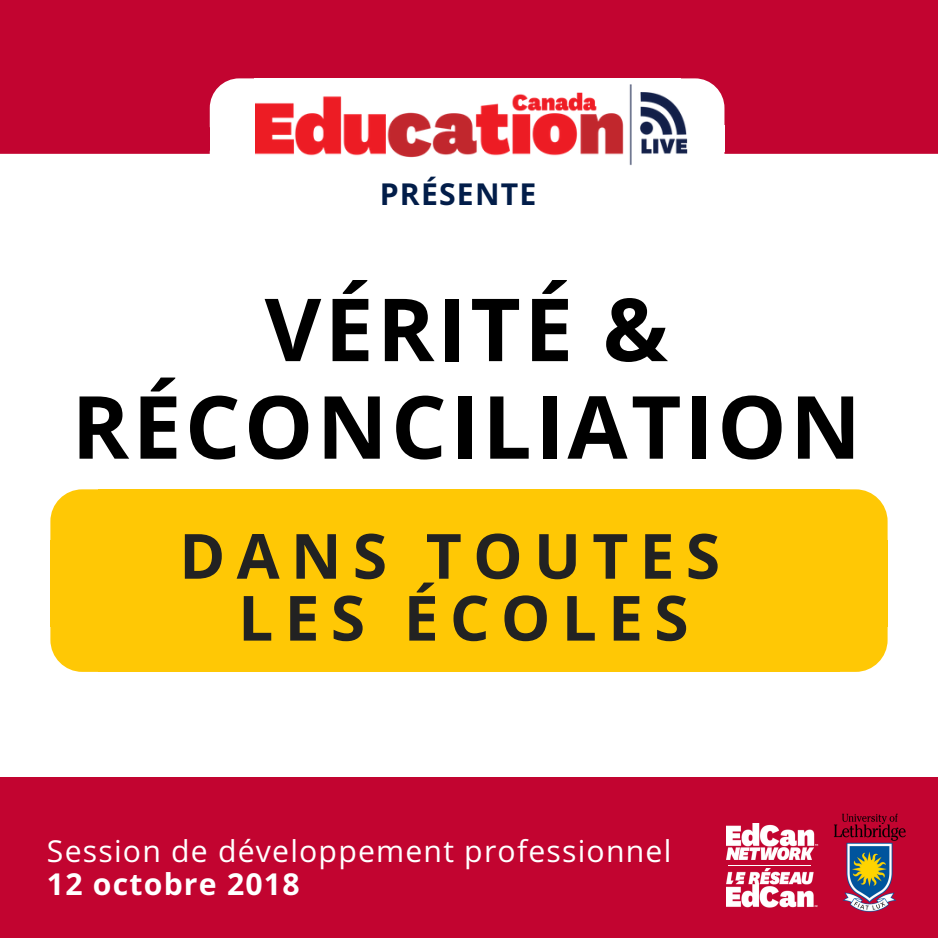
<style>
.page{position:relative;width:938px;height:938px;background:#fff}
.page>*{position:absolute;margin:0;border:0;box-sizing:border-box;transform-origin:0 0}
.t1{font:700 87px/97.5px "Open Sans";letter-spacing:.04em;color:#000;text-align:center}
.t2{font:700 62.25px/62px "Open Sans";letter-spacing:.18em;color:#222;text-align:center}
.t3{font:30.25px "Open Sans";letter-spacing:.04em;color:#fff}
.t4{font:700 30.25px "Open Sans";letter-spacing:.04em;color:#fff}
.t5{font:700 30.25px "Open Sans";letter-spacing:.04em;color:#021d49}
</style>
<div class="page">
<div style="left:0;top:0;width:938px;height:154px;background:#c20430"></div>
<div style="left:0;top:776px;width:938px;height:161px;background:#c20430"></div>
<svg style="left:839px;top:489px;width:48px;height:51px;background:#ffcc1b"></svg>
<div style="left:838px;top:540px;width:49px;height:87px;background:#ffc805"></div>
<div style="left:98px;top:540px;width:741px;height:87px;background:#ffc805"></div>
<div style="left:98px;top:489px;width:741px;height:53px;background:#ffc805"></div>
<svg style="left:50px;top:489px;width:48px;height:51px;background:#ffcd1f"></svg>
<div style="left:50px;top:540px;width:50px;height:87px;background:#ffc805"></div>
<div style="left:98px;top:625px;width:741px;height:47px;background:#ffc805"></div>
<svg style="left:50px;top:627px;width:48px;height:45px;background:#ffce21"></svg>
<svg style="left:839px;top:627px;width:48px;height:45px;background:#ffcd1d"></svg>
<svg style="left:680px;top:78px;width:44px;height:48px"></svg>
<div style="left:679px;top:126px;width:45px;height:26px;background:#fff"></div>
<div style="left:254px;top:78px;width:426px;height:49px;background:#fff"></div>
<svg style="left:210px;top:78px;width:44px;height:48px;background:#f9e7eb"></svg>
<div style="left:210px;top:126px;width:45px;height:26px;background:#fff"></div>
<svg style="left:210px;top:152px;width:45px;height:2px"></svg>
<svg style="left:712px;top:152px;width:12px;height:2px"></svg>
<img style="left:834px;top:813px;width:72px;height:99px">
<img style="left:255px;top:79px;width:457px;height:87px">
<img style="left:726px;top:868px;width:92px;height:40px">
<img style="left:726px;top:823px;width:93px;height:36px">
<hr style="left:733px;top:864px;width:37px;height:1px;background:#fff">
<hr style="left:770px;top:864px;width:35px;height:1px;background:#fff">
<p class="t5" style="left:380px;top:173px;width:158px">PRÉSENTE</p>
<h1 class="t1" style="left:72px;top:278px;width:790px">VÉRITÉ &amp;<br>RÉCONCILIATION</h1>
<h2 class="t2" style="left:179px;top:523px;width:542px">DANS TOUTES<br>LES ÉCOLES</h2>
<p class="t3" style="left:47px;top:829px;width:626px">Session de développement professionnel</p>
<p class="t4" style="left:47px;top:863px;width:254px">12 octobre 2018</p>
</div>
